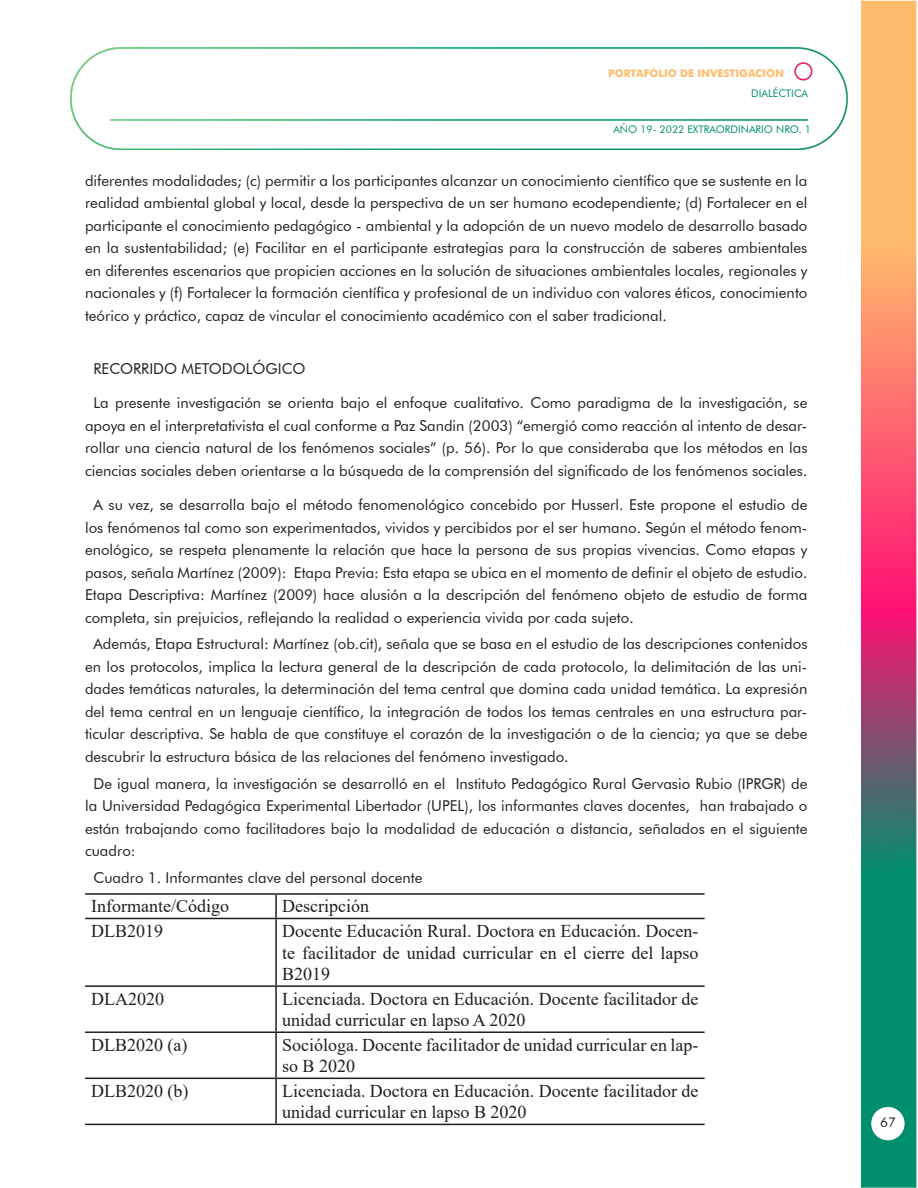
<style>
.page{position:relative;width:918px;height:1188px;background:#fff}
.page>*{position:absolute;margin:0;border:0;box-sizing:border-box;transform-origin:0 0}
.t1{font:18px/21.6px "Times New Roman";color:#231f20}
.Normal__Web{font:15px/22.5px "Futura BT";color:#231f20;text-align:justify}
.t2{font:13.5px "Futura BT";color:#231f20}
.t3{font:10.5px "Futura BT";color:#008f6d}
.t4{font:700 10.5px "Futura";color:#ffbc6d}
</style>
<div class="page">
<img style="left:861px;top:0;width:56px;height:1188px">
<img style="left:71px;top:48px;width:776px;height:102px">
<div style="left:871px;top:1107px;width:34px;height:33px;background:#fff;border-radius:50%"></div>
<hr style="left:85px;top:893px;width:191px;height:2px;background:#231f20">
<hr style="left:276px;top:893px;width:429px;height:2px;background:#231f20">
<hr style="left:275px;top:895px;width:2px;height:23px;background:#231f20">
<hr style="left:85px;top:918px;width:191px;height:1px;background:#231f20">
<hr style="left:276px;top:918px;width:429px;height:1px;background:#231f20">
<hr style="left:275px;top:919px;width:2px;height:66px;background:#231f20">
<hr style="left:85px;top:985px;width:191px;height:2px;background:#231f20">
<hr style="left:276px;top:985px;width:429px;height:2px;background:#231f20">
<hr style="left:275px;top:987px;width:2px;height:44px;background:#231f20">
<hr style="left:85px;top:1031px;width:191px;height:2px;background:#231f20">
<hr style="left:276px;top:1031px;width:429px;height:2px;background:#231f20">
<hr style="left:275px;top:1033px;width:2px;height:45px;background:#231f20">
<hr style="left:85px;top:1078px;width:191px;height:1px;background:#231f20">
<hr style="left:276px;top:1078px;width:429px;height:1px;background:#231f20">
<hr style="left:275px;top:1079px;width:2px;height:45px;background:#231f20">
<hr style="left:85px;top:1124px;width:191px;height:1px;background:#231f20">
<hr style="left:276px;top:1124px;width:429px;height:1px;background:#231f20">
<p class="t4" style="left:608px;top:66px;width:177px">PORTAFÓLIO DE INVESTIGACIÓN</p>
<p class="t3" style="left:751px;top:87px;width:58px">DIALÉCTICA</p>
<p class="t3" style="left:613px;top:123px;width:199px">AÑO 19- 2022 EXTRAORDINARIO NRO. 1</p>
<p class="Normal__Web" style="left:85px;top:169px;width:724px">diferentes modalidades; (c) permitir a los participantes alcanzar un conocimiento científico que se sustente en la realidad ambiental global y local, desde la perspectiva de un ser humano ecodependiente; (d) Fortalecer en el participante el conocimiento pedagógico - ambiental y la adopción de un nuevo modelo de desarrollo basado en la sustentabilidad; (e) Facilitar en el participante estrategias para la construcción de saberes ambientales en diferentes escenarios que propicien acciones en la solución de situaciones ambientales locales, regionales y nacionales y (f) Fortalecer la formación científica y profesional de un individuo con valores éticos, conocimiento teórico y práctico, capaz de vincular el conocimiento académico con el saber tradicional.</p>
<p class="Normal__Web" style="left:94px;top:358px;width:214px">RECORRIDO METODOLÓGICO</p>
<p class="Normal__Web" style="left:85px;top:392px;width:724px;text-align:center">La presente investigación se orienta bajo el enfoque cualitativo. Como paradigma de la investigación, se apoya en el interpretativista el cual conforme a Paz Sandin (2003) “emergió como reacción al intento de desar&shy;rollar una ciencia natural de los fenómenos sociales” (p. 56). Por lo que consideraba que los métodos en las ciencias sociales deben orientarse a la búsqueda de la comprensión del significado de los fenómenos sociales.</p>
<p class="Normal__Web" style="left:85px;top:494px;width:724px;text-indent:9px">A su vez, se desarrolla bajo el método fenomenológico concebido por Husserl. Este propone el estudio de los fenómenos tal como son experimentados, vividos y percibidos por el ser humano. Según el método fenom&shy;enológico, se respeta plenamente la relación que hace la persona de sus propias vivencias. Como etapas y pasos, señala Martínez (2009): Etapa Previa: Esta etapa se ubica en el momento de definir el objeto de estudio.<br>Etapa Descriptiva: Martínez (2009) hace alusión a la descripción del fenómeno objeto de estudio de forma completa, sin prejuicios, reflejando la realidad o experiencia vivida por cada sujeto.</p>
<p class="Normal__Web" style="left:85px;top:633px;width:724px;text-indent:9px">Además, Etapa Estructural: Martínez (ob.cit), señala que se basa en el estudio de las descripciones contenidos en los protocolos, implica la lectura general de la descripción de cada protocolo, la delimitación de las uni&shy;dades temáticas naturales, la determinación del tema central que domina cada unidad temática. La expresión del tema central en un lenguaje científico, la integración de todos los temas centrales en una estructura par&shy;ticular descriptiva. Se habla de que constituye el corazón de la investigación o de la ciencia; ya que se debe descubrir la estructura básica de las relaciones del fenómeno investigado.</p>
<p class="Normal__Web" style="left:85px;top:772px;width:724px;text-indent:9px">De igual manera, la investigación se desarrolló en el Instituto Pedagógico Rural Gervasio Rubio (IPRGR) de la Universidad Pedagógica Experimental Libertador (UPEL), los informantes claves docentes, han trabajado o están trabajando como facilitadores bajo la modalidad de educación a distancia, señalados en el siguiente cuadro:</p>
<p class="Normal__Web" style="left:94px;top:866px;width:330px">Cuadro 1. Informantes clave del personal docente</p>
<p class="t1" style="left:91px;top:895px;width:139px">Informante/Código</p>
<p class="t1" style="left:282px;top:895px;width:88px">Descripción</p>
<p class="t1" style="left:91px;top:920px;width:73px">DLB2019</p>
<p class="t1" style="left:282px;top:920px;width:418px;text-align:justify">Docente Educación Rural. Doctora en Educación. Docen&shy;te facilitador de unidad curricular en el cierre del lapso B2019</p>
<p class="t1" style="left:91px;top:987px;width:74px">DLA2020</p>
<p class="t1" style="left:282px;top:987px;width:418px">Licenciada. Doctora en Educación. Docente facilitador de unidad curricular en lapso A 2020</p>
<p class="t1" style="left:91px;top:1033px;width:98px">DLB2020 (a)</p>
<p class="t1" style="left:282px;top:1033px;width:418px">Socióloga. Docente facilitador de unidad curricular en lap&shy;so B 2020</p>
<p class="t1" style="left:91px;top:1079px;width:99px">DLB2020 (b)</p>
<p class="t1" style="left:282px;top:1079px;width:418px">Licenciada. Doctora en Educación. Docente facilitador de unidad curricular en lapso B 2020</p>
<p class="t2" style="left:880px;top:1114px;width:17px">67</p>
</div>
